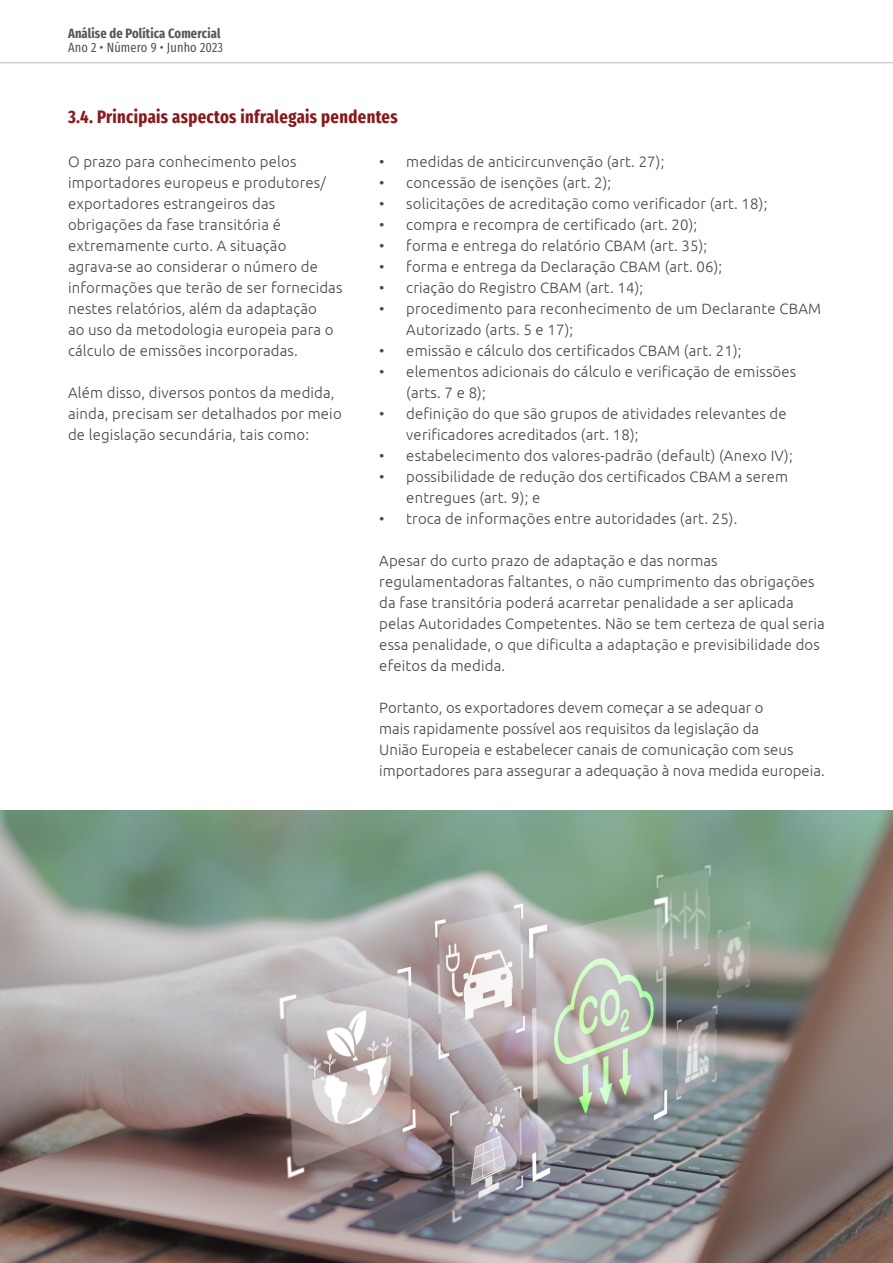
<style>
.page{position:relative;width:893px;height:1263px;background:#fff}
.page>*{position:absolute;margin:0;border:0;box-sizing:border-box;transform-origin:0 0}
.Titulo_da_capa{font:700 18px "Fira Sans Compressed";letter-spacing:.02em;color:#88181b}
.Texto_corrido{font:300 15px/21px "Ubuntu";letter-spacing:.01em;color:#454647}
.t1{font:700 13.5px "Fira Sans Compressed";letter-spacing:.01em;color:#57585a}
.t2{font:13.5px "Fira Sans Compressed";letter-spacing:.01em;color:#4b4c4d}
</style>
<div class="page">
<hr style="left:0;top:62px;width:893px;height:1px;background:#808285">
<img style="left:0;top:810px;width:893px;height:453px">
<p class="t1" style="left:68px;top:22px;width:154px">Análise de Política Comercial</p>
<p class="t2" style="left:68px;top:37px;width:157px">Ano 2 • Número 9 • Junho 2023</p>
<p class="Titulo_da_capa" style="left:68px;top:102px;width:331px">3.4. Principais aspectos infralegais pendentes</p>
<p class="Texto_corrido" style="left:379px;top:151px;width:287px">• medidas de anticircunvenção (art. 27);</p>
<p class="Texto_corrido" style="left:379px;top:172px;width:233px">• concessão de isenções (art. 2);</p>
<p class="Texto_corrido" style="left:379px;top:193px;width:390px">• solicitações de acreditação como verificador (art. 18);</p>
<p class="Texto_corrido" style="left:379px;top:214px;width:319px">• compra e recompra de certificado (art. 20);</p>
<p class="Texto_corrido" style="left:379px;top:235px;width:329px">• forma e entrega do relatório CBAM (art. 35);</p>
<p class="Texto_corrido" style="left:379px;top:256px;width:344px">• forma e entrega da Declaração CBAM (art. 06);</p>
<p class="Texto_corrido" style="left:379px;top:277px;width:265px">• criação do Registro CBAM (art. 14);</p>
<p class="Texto_corrido" style="left:406px;top:298px;width:416px;text-indent:-27px">• procedimento para reconhecimento de um Declarante CBAM<br>Autorizado (arts. 5 e 17);</p>
<p class="Texto_corrido" style="left:379px;top:340px;width:364px">• emissão e cálculo dos certificados CBAM (art. 21);</p>
<p class="Texto_corrido" style="left:406px;top:361px;width:391px;text-indent:-27px">• elementos adicionais do cálculo e verificação de emissões (arts. 7 e 8);</p>
<p class="Texto_corrido" style="left:406px;top:403px;width:382px;text-indent:-27px">• definição do que são grupos de atividades relevantes de verificadores acreditados (art. 18);</p>
<p class="Texto_corrido" style="left:379px;top:445px;width:415px">• estabelecimento dos valores-padrão (default) (Anexo IV);</p>
<p class="Texto_corrido" style="left:406px;top:466px;width:383px;text-indent:-27px">• possibilidade de redução dos certificados CBAM a serem entregues (art. 9); e</p>
<p class="Texto_corrido" style="left:379px;top:508px;width:360px">• troca de informações entre autoridades (art. 25).</p>
<p class="Texto_corrido" style="left:379px;top:550px;width:447px">Apesar do curto prazo de adaptação e das normas regulamentadoras faltantes, o não cumprimento das obrigações da fase transitória poderá acarretar penalidade a ser aplicada pelas Autoridades Competentes. Não se tem certeza de qual seria essa penalidade, o que dificulta a adaptação e previsibilidade dos efeitos da medida.</p>
<p class="Texto_corrido" style="left:379px;top:697px;width:447px">Portanto, os exportadores devem começar a se adequar o<br>mais rapidamente possível aos requisitos da legislação da<br>União Europeia e estabelecer canais de comunicação com seus importadores para assegurar a adequação à nova medida europeia.</p>
<p class="Texto_corrido" style="left:68px;top:151px;width:276px">O prazo para conhecimento pelos importadores europeus e produtores/ exportadores estrangeiros das obrigações da fase transitória é extremamente curto. A situação agrava-se ao considerar o número de informações que terão de ser fornecidas nestes relatórios, além da adaptação<br>ao uso da metodologia europeia para o cálculo de emissões incorporadas.</p>
<p class="Texto_corrido" style="left:68px;top:382px;width:275px">Além disso, diversos pontos da medida, ainda, precisam ser detalhados por meio de legislação secundária, tais como:</p>
</div>
